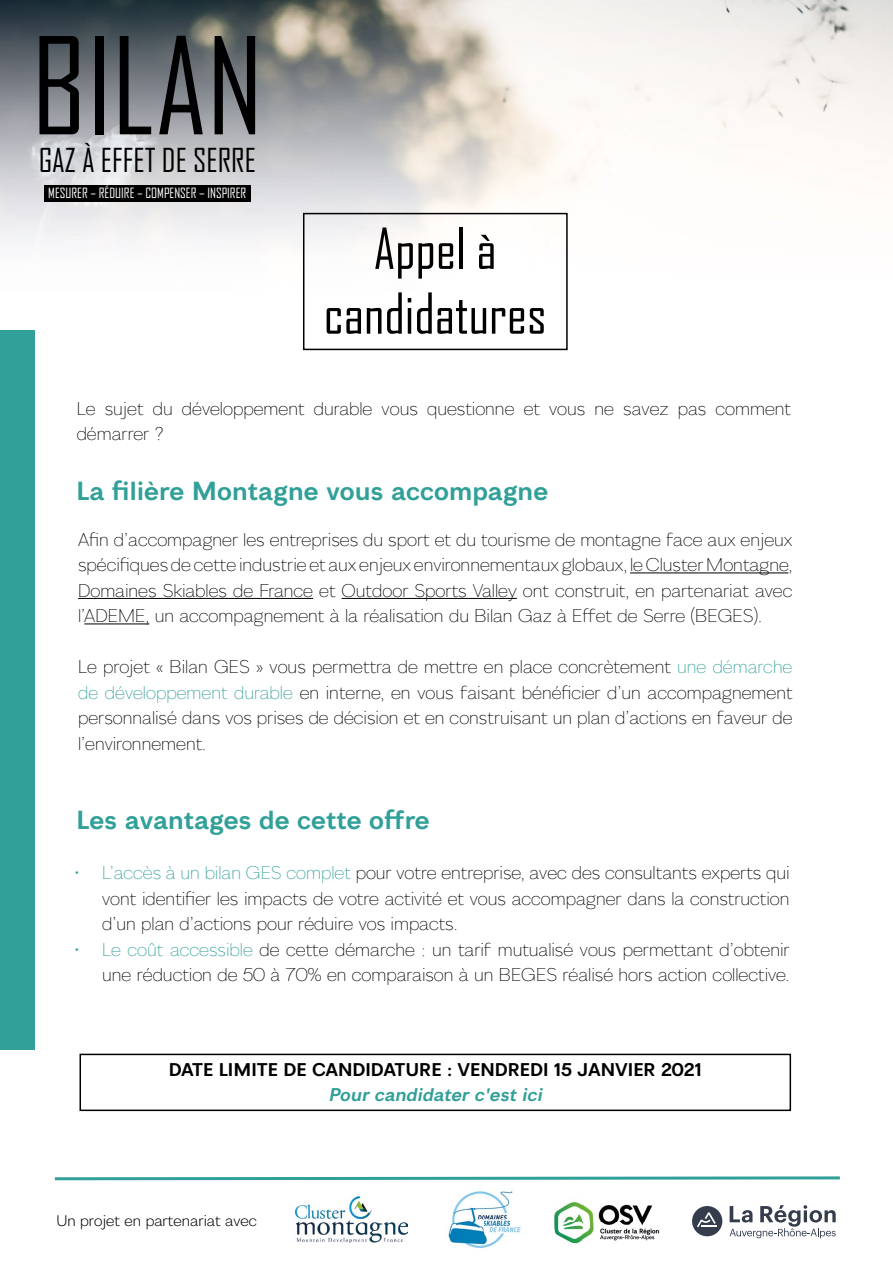
<style>
.page{position:relative;width:893px;height:1263px;background:#fff}
.page>*{position:absolute;margin:0;border:0;box-sizing:border-box;transform-origin:0 0}
.t1{font:128.7px "Agency FB";color:#000}
.t2{font:54px/64.8px "Agency FB";color:#000;text-align:center}
.t3{font:31.65px "Agency FB";color:#000}
.t4{font:700 25.5px "Landea Sharp";color:#31a098}
.t5{font:200 18px/25.5px "Landea Sharp";color:#000;text-align:justify}
.t6{font:700 18px "Landea Sharp";color:#000}
.t7{font:italic 700 18px "Landea Sharp";color:#31a098}
.t8{font:300 15px "Landea Sharp";color:#000}
.t9{font:13.5px "Agency FB";color:#fff}
.s1{color:#31a098}
</style>
<div class="page">
<img style="left:0;top:0;width:893px;height:254px">
<img style="left:295px;top:1197px;width:112px;height:45px">
<img style="left:448px;top:1191px;width:73px;height:57px">
<img style="left:554px;top:1202px;width:105px;height:42px">
<div style="left:44px;top:185px;width:206px;height:16px;background:#000"></div>
<hr style="left:630px;top:572px;width:158px;height:1px;background:#000">
<hr style="left:78px;top:598px;width:235px;height:1px;background:#000">
<hr style="left:342px;top:598px;width:175px;height:1px;background:#000">
<hr style="left:84px;top:623px;width:65px;height:1px;background:#000">
<div style="left:80px;top:1054px;width:711px;height:57px;border:2px solid #000"></div>
<svg style="left:54px;top:1176px;width:786px;height:5px"></svg>
<div style="left:0;top:330px;width:34px;height:719px;background:#31a098"></div>
<div style="left:303px;top:213px;width:265px;height:137px;border:2px solid #000"></div>
<svg style="left:730px;top:1205px;width:106px;height:33px"></svg>
<div style="left:692px;top:1206px;width:30px;height:30px;background:#353d4d;border-radius:50%"></div>
<svg style="left:697px;top:1212px;width:20px;height:15px"></svg>
<h1 class="t1" style="left:32px;top:8px;width:233px">BILAN</h1>
<h3 class="t3" style="left:39px;top:141px;width:219px">GAZ À EFFET DE SERRE</h3>
<p class="t9" style="left:48px;top:185px;width:199px">MESURER – RÉDUIRE – COMPENSER – INSPIRER</p>
<h2 class="t2" style="left:324px;top:215px;width:224px">Appel à candidatures</h2>
<p class="t5" style="left:77px;top:396px;width:716px">Le sujet du développement durable vous questionne et vous ne savez pas comment démarrer ?</p>
<h3 class="t4" style="left:77px;top:476px;width:473px">La filière Montagne vous accompagne</h3>
<p class="t5" style="left:78px;top:526px;width:716px">Afin d’accompagner les entreprises du sport et du tourisme de montagne face aux enjeux spécifiques de cette industrie et aux enjeux environnementaux globaux, le Cluster Montagne, Domaines Skiables de France et Outdoor Sports Valley ont construit, en partenariat avec l’ADEME, un accompagnement à la réalisation du Bilan Gaz à Effet de Serre (BEGES).</p>
<p class="t5" style="left:78px;top:654px;width:716px">Le projet « Bilan GES » vous permettra de mettre en place concrètement <span class="s1">une démarche de développement durable</span> en interne, en vous faisant bénéficier d’un accompagnement personnalisé dans vos prises de décision et en construisant un plan d’actions en faveur de l’environnement.</p>
<h3 class="t4" style="left:77px;top:805px;width:355px">Les avantages de cette offre</h3>
<p class="t5" style="left:102px;top:860px;width:689px;text-indent:-27px"><span class="s1">• L’accès à un bilan GES complet</span> pour votre entreprise, avec des consultants experts qui vont identifier les impacts de votre activité et vous accompagner dans la construction d’un plan d’actions pour réduire vos impacts.</p>
<p class="t5" style="left:75px;top:937px;width:716px;text-align:right"><span class="s1">• Le coût accessible</span> de cette démarche : un tarif mutualisé vous permettant d’obtenir une réduction de 50 à 70% en comparaison à un BEGES réalisé hors action collective.</p>
<p class="t6" style="left:169px;top:1059px;width:535px">DATE LIMITE DE CANDIDATURE : VENDREDI 15 JANVIER 2021</p>
<p class="t7" style="left:328px;top:1084px;width:215px">Pour candidater c'est ici</p>
<p class="t8" style="left:56px;top:1212px;width:202px">Un projet en partenariat avec</p>
</div>
